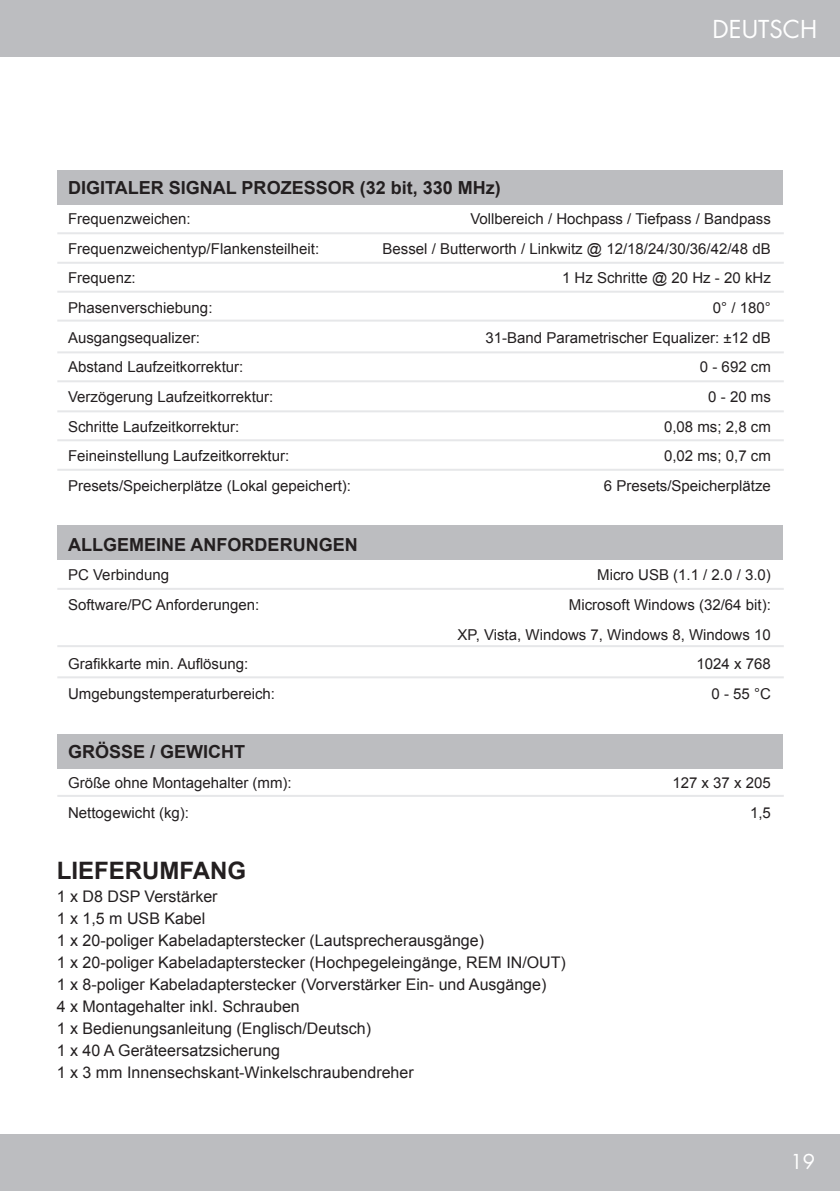
<style>
.page{position:relative;width:840px;height:1191px;background:#fff}
.page>*{position:absolute;margin:0;border:0;box-sizing:border-box;transform-origin:0 0}
.t1{font:700 24px "Arial";color:#231f20}
.t2{font:24px "Futura";color:#fff}
.t3{font:20px "Futura";color:#fff}
.t4{font:700 18px "Arial";color:#231f20}
.t5{font:16px/22px "Arial";color:#231f20}
.t6{font:15px/29.6px "Arial";color:#231f20;text-align:right}
</style>
<div class="page">
<div style="left:0;top:0;width:839px;height:57px;background:#bcbdc0"></div>
<div style="left:0;top:1134px;width:839px;height:57px;background:#bcbdc0"></div>
<div style="left:57px;top:170px;width:725px;height:35px;background:#bcbdc0"></div>
<div style="left:57px;top:525px;width:725px;height:34px;background:#bcbdc0"></div>
<div style="left:57px;top:734px;width:725px;height:34px;background:#bcbdc0"></div>
<hr style="left:57px;top:232px;width:726px;height:2px;background:#e6e7e9">
<hr style="left:57px;top:262px;width:726px;height:2px;background:#e6e7e9">
<hr style="left:57px;top:291px;width:726px;height:2px;background:#e6e7e9">
<hr style="left:57px;top:319px;width:726px;height:2px;background:#e6e7e9">
<hr style="left:57px;top:351px;width:726px;height:2px;background:#e6e7e9">
<hr style="left:57px;top:380px;width:726px;height:2px;background:#e6e7e9">
<hr style="left:57px;top:410px;width:726px;height:2px;background:#e6e7e9">
<hr style="left:57px;top:439px;width:726px;height:2px;background:#e6e7e9">
<hr style="left:57px;top:469px;width:726px;height:2px;background:#e6e7e9">
<hr style="left:57px;top:588px;width:726px;height:2px;background:#e6e7e9">
<hr style="left:57px;top:645px;width:726px;height:2px;background:#e6e7e9">
<hr style="left:57px;top:676px;width:726px;height:2px;background:#e6e7e9">
<hr style="left:57px;top:795px;width:726px;height:2px;background:#e6e7e9">
<h1 class="t2" style="left:712px;top:12px;width:106px">DEUTSCH</h1>
<p class="t4" style="left:68px;top:176px;width:434px">DIGITALER SIGNAL PROZESSOR (32 bit, 330 MHz)</p>
<p class="t6" style="left:68px;top:204px;width:124px">Frequenzweichen:</p>
<p class="t6" style="left:470px;top:204px;width:302px">Vollbereich / Hochpass / Tiefpass / Bandpass</p>
<p class="t6" style="left:68px;top:234px;width:252px">Frequenzweichentyp/Flankensteilheit:</p>
<p class="t6" style="left:382px;top:234px;width:389px">Bessel / Butterworth / Linkwitz @ 12/18/24/30/36/42/48 dB</p>
<p class="t6" style="left:68px;top:263px;width:69px">Frequenz:</p>
<p class="t6" style="left:561px;top:263px;width:210px">1 Hz Schritte @ 20 Hz - 20 kHz</p>
<p class="t6" style="left:68px;top:293px;width:146px">Phasenverschiebung:</p>
<p class="t6" style="left:712px;top:293px;width:59px">0° / 180°</p>
<p class="t6" style="left:68px;top:323px;width:133px">Ausgangsequalizer:</p>
<p class="t6" style="left:485px;top:323px;width:287px">31-Band Parametrischer Equalizer: ±12 dB</p>
<p class="t6" style="left:68px;top:352px;width:177px">Abstand Laufzeitkorrektur:</p>
<p class="t6" style="left:699px;top:352px;width:72px">0 - 692 cm</p>
<p class="t6" style="left:68px;top:382px;width:207px">Verzögerung Laufzeitkorrektur:</p>
<p class="t6" style="left:708px;top:382px;width:64px">0 - 20 ms</p>
<p class="t6" style="left:68px;top:412px;width:172px">Schritte Laufzeitkorrektur:</p>
<p class="t6" style="left:663px;top:412px;width:108px">0,08 ms; 2,8 cm</p>
<p class="t6" style="left:68px;top:441px;width:222px">Feineinstellung Laufzeitkorrektur:</p>
<p class="t6" style="left:663px;top:441px;width:108px">0,02 ms; 0,7 cm</p>
<p class="t6" style="left:68px;top:471px;width:284px">Presets/Speicherplätze (Lokal gepeichert):</p>
<p class="t6" style="left:603px;top:471px;width:168px">6 Presets/Speicherplätze</p>
<p class="t4" style="left:68px;top:532px;width:291px">ALLGEMEINE ANFORDERUNGEN</p>
<p class="t6" style="left:68px;top:560px;width:102px">PC Verbindung</p>
<p class="t6" style="left:597px;top:560px;width:175px">Micro USB (1.1 / 2.0 / 3.0)</p>
<p class="t6" style="left:68px;top:590px;width:192px">Software/PC Anforderungen:</p>
<p class="t6" style="left:457px;top:590px;width:314px">Microsoft Windows (32/64 bit):<br>XP, Vista, Windows 7, Windows 8, Windows 10</p>
<p class="t6" style="left:68px;top:649px;width:182px">Grafikkarte min. Auflösung:</p>
<p class="t6" style="left:696px;top:649px;width:76px">1024 x 768</p>
<p class="t6" style="left:68px;top:679px;width:208px">Umgebungstemperaturbereich:</p>
<p class="t6" style="left:711px;top:679px;width:61px">0 - 55 °C</p>
<p class="t4" style="left:68px;top:740px;width:179px">GRÖSSE / GEWICHT</p>
<p class="t6" style="left:68px;top:768px;width:225px">Größe ohne Montagehalter (mm):</p>
<p class="t6" style="left:672px;top:768px;width:100px">127 x 37 x 205</p>
<p class="t6" style="left:68px;top:797px;width:122px">Nettogewicht (kg):</p>
<p class="t6" style="left:749px;top:797px;width:22px">1,5</p>
<h1 class="t1" style="left:57px;top:855px;width:191px">LIEFERUMFANG</h1>
<p class="t5" style="left:57px;top:885px;width:510px">1 x D8 DSP Verstärker<br>1 x 1,5 m USB Kabel<br>1 x 20-poliger Kabeladapterstecker (Lautsprecherausgänge)<br>1 x 20-poliger Kabeladapterstecker (Hochpegeleingänge, REM IN/OUT)<br>1 x 8-poliger Kabeladapterstecker (Vorverstärker Ein- und Ausgänge)<br>4 x Montagehalter inkl. Schrauben<br>1 x Bedienungsanleitung (Englisch/Deutsch)<br>1 x 40 A Geräteersatzsicherung<br>1 x 3 mm Innensechskant-Winkelschraubendreher</p>
<h2 class="t3" style="left:790px;top:1148px;width:26px">19</h2>
</div>
